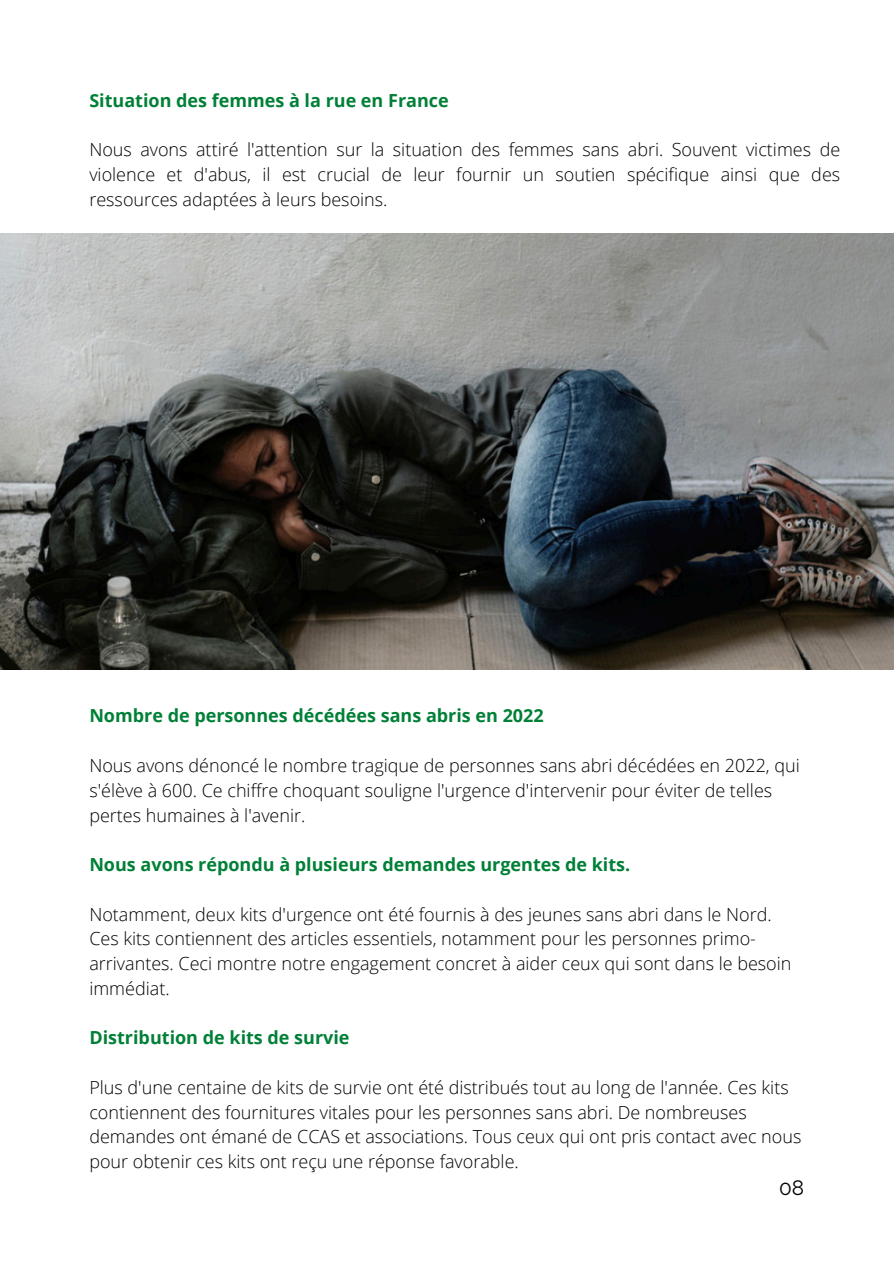
<style>
.page{position:relative;width:894px;height:1264px;background:#fff}
.page>*{position:absolute;margin:0;border:0;box-sizing:border-box;transform-origin:0 0}
.t1{font:20.85px "Raleway";color:#000}
.t2{font:300 18px/24.8px "Open Sans";color:#000}
.t3{font:700 18px "Open Sans";color:#008037}
</style>
<div class="page">
<img style="left:0;top:233px;width:893px;height:436px">
<p class="t3" style="left:89px;top:87px;width:361px">Situation des femmes à la rue en France</p>
<p class="t2" style="left:89px;top:137px;width:752px;text-align:justify">Nous avons attiré l'attention sur la situation des femmes sans abri. Souvent victimes de violence et d'abus, il est crucial de leur fournir un soutien spécifique ainsi que des ressources adaptées à leurs besoins.</p>
<h1 class="t3" style="left:89px;top:703px;width:456px">Nombre de personnes décédées sans abris en 2022</h1>
<p class="t2" style="left:89px;top:752px;width:711px">Nous avons dénoncé le nombre tragique de personnes sans abri décédées en 2022, qui s'élève à 600. Ce chiffre choquant souligne l'urgence d'intervenir pour éviter de telles pertes humaines à l'avenir.</p>
<h1 class="t3" style="left:89px;top:851px;width:542px">Nous avons répondu à plusieurs demandes urgentes de kits.</h1>
<p class="t2" style="left:89px;top:901px;width:703px">Notamment, deux kits d'urgence ont été fournis à des jeunes sans abri dans le Nord.<br>Ces kits contiennent des articles essentiels, notamment pour les personnes primo&shy;arrivantes. Ceci montre notre engagement concret à aider ceux qui sont dans le besoin immédiat.</p>
<h1 class="t3" style="left:89px;top:1025px;width:262px">Distribution de kits de survie</h1>
<p class="t2" style="left:89px;top:1074px;width:713px">Plus d'une centaine de kits de survie ont été distribués tout au long de l'année. Ces kits contiennent des fournitures vitales pour les personnes sans abri. De nombreuses demandes ont émané de CCAS et associations. Tous ceux qui ont pris contact avec nous pour obtenir ces kits ont reçu une réponse favorable.</p>
<p class="t1" style="left:779px;top:1175px;width:27px">08</p>
</div>
